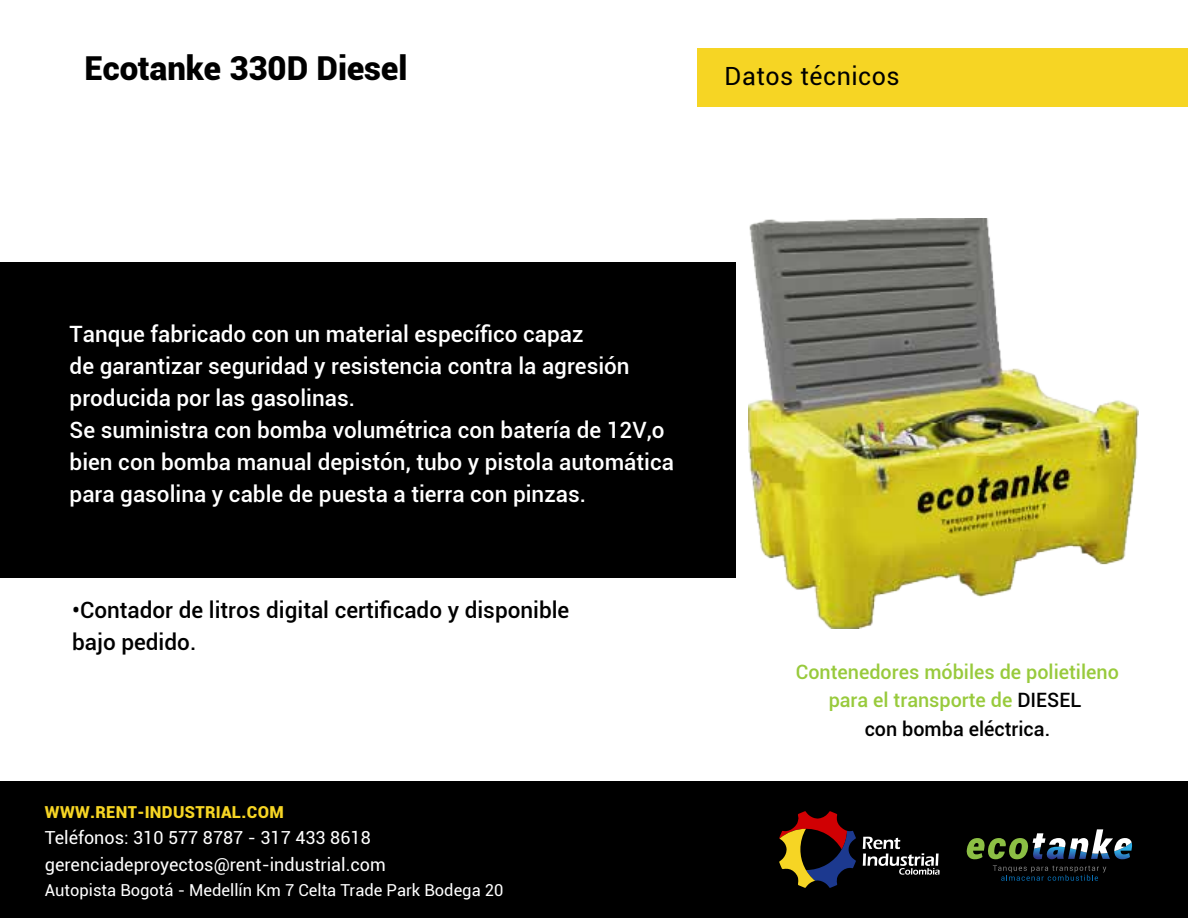
<style>
.page{position:relative;width:1188px;height:918px;background:#fff}
.page>*{position:absolute;margin:0;border:0;box-sizing:border-box;transform-origin:0 0}
.t1{font:900 33px "Roboto";color:#000}
.t2{font:25.05px "Roboto";letter-spacing:.02em;color:#000}
.t3{font:500 22.5px/32px "Roboto";color:#fff}
.t4{font:500 22.5px/32px "Roboto";color:#000}
.t5{font:500 19.8px/28px "Roboto";color:#98ca3c;text-align:center}
.t6{font:18px/27px "Roboto";color:#fff}
.t7{font:16.5px "Roboto";color:#fff}
.t8{font:900 16.5px "Roboto";letter-spacing:.02em;color:#f6d524}
.s1{color:#000}
</style>
<div class="page">
<div style="left:0;top:262px;width:735px;height:315px;background:#000"></div>
<div style="left:698px;top:48px;width:490px;height:58px;background:#f6d524"></div>
<img style="left:748px;top:219px;width:390px;height:409px">
<div style="left:0;top:781px;width:1188px;height:137px;background:#000"></div>
<svg style="left:863px;top:837px;width:77px;height:38px"></svg>
<svg style="left:779px;top:811px;width:77px;height:77px"></svg>
<svg style="left:993px;top:865px;width:113px;height:16px"></svg>
<svg style="left:966px;top:829px;width:166px;height:30px"></svg>
<h1 class="t1" style="left:84px;top:45px;width:325px">Ecotanke 330D Diesel</h1>
<p class="t2" style="left:725px;top:59px;width:177px">Datos técnicos</p>
<p class="t3" style="left:70px;top:317px;width:606px">Tanque fabricado con un material específico capaz<br>de garantizar seguridad y resistencia contra la agresión producida por las gasolinas.<br>Se suministra con bomba volumétrica con batería de 12V,o bien con bomba manual depistón, tubo y pistola automática para gasolina y cable de puesta a tierra con pinzas.</p>
<p class="t4" style="left:72px;top:593px;width:499px">•Contador de litros digital certificado y disponible bajo pedido.</p>
<p class="t8" style="left:45px;top:800px;width:240px">WWW.RENT-INDUSTRIAL.COM</p>
<p class="t6" style="left:45px;top:823px;width:343px">Teléfonos: 310 577 8787 - 317 433 8618 gerenciadeproyectos@rent-industrial.com</p>
<p class="t7" style="left:45px;top:879px;width:460px">Autopista Bogotá - Medellín Km 7 Celta Trade Park Bodega 20</p>
<p class="t5" style="left:796px;top:658px;width:324px">Contenedores móbiles de polietileno para el transporte de <span class="s1">DIESEL<br>con bomba eléctrica.</span></p>
</div>
